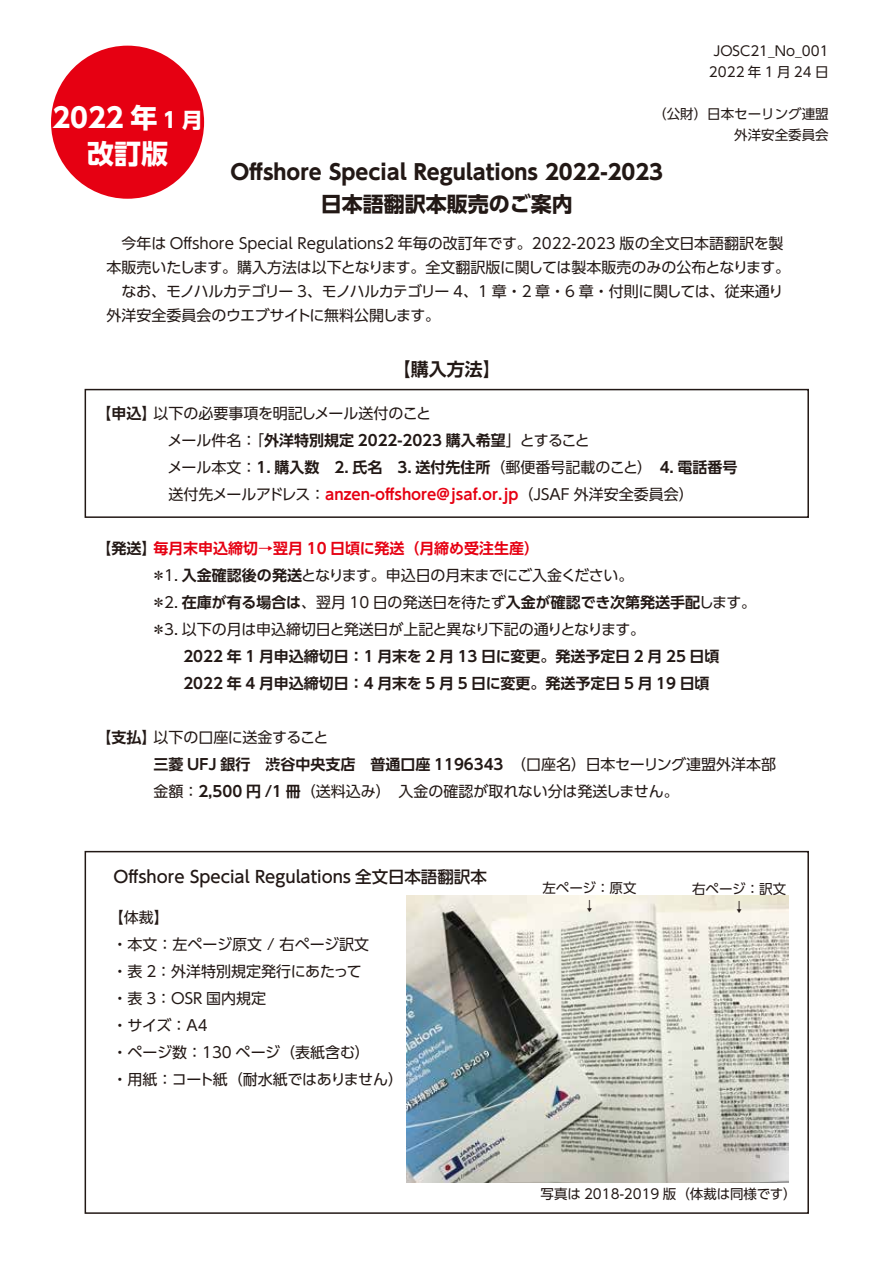
<style>
.page{position:relative;width:893px;height:1263px;background:#fff}
.page>*{position:absolute;margin:0;border:0;box-sizing:border-box;transform-origin:0 0}
.t1{font:700 27px/36px "UD Shin Go Pro";color:#fff;text-align:center}
.t2{font:700 21px/31.5px "UD Shin Go Pro";color:#221815;text-align:center}
.t3{font:700 18px "UD Shin Go Pro De";color:#221815}
.t4{font:500 16.5px "UD Shin Go Pro";color:#221815}
.t5{font:15px/27px "UD Shin Go Pro";color:#221815}
.t6{font:700 15px/27px "UD Shin Go Pro De";color:#221815}
.t7{font:15px/27px "UD Shin Go Pro";letter-spacing:-.02em;color:#221815}
.t8{font:700 15px "UD Shin Go Pro De";color:#e60012}
.t9{font:13.5px/18px "UD Shin Go Pro";color:#221815;text-align:center}
.s1{font-size:21px}
.s2{font-family:"UD Shin Go Pro"}
.s3{font-family:"UD Shin Go Pro";font-weight:400}
.s4{font-family:"UD Shin Go Pro De";font-weight:700;color:#e60012}
.s5{font-family:"UD Shin Go Pro De";font-weight:700}
.s6{font-family:"UD Shin Go Pro";font-weight:500}
</style>
<div class="page">
<img style="left:406px;top:896px;width:383px;height:287px">
<div style="left:51px;top:46px;width:153px;height:153px;background:#e60012;border-radius:50%"></div>
<div style="left:85px;top:389px;width:724px;height:129px;border:2px solid #221815"></div>
<div style="left:85px;top:851px;width:724px;height:363px;border:2px solid #221815"></div>
<h1 class="t1" style="left:52px;top:99px;width:152px">2022 年 <span class="s1">1月</span>改訂版</h1>
<p class="t9" style="left:709px;top:40px;width:121px;line-height:21px">JOSC21_No_001<br>2022年1月24日</p>
<p class="t9" style="left:653px;top:103px;width:177px;line-height:21px;text-align:right">（公財）日本セーリング連盟外洋安全委員会</p>
<h2 class="t2" style="left:230px;top:156px;width:434px">Offshore Special Regulations 2022-2023日本語翻訳本販売のご案内</h2>
<p class="t5" style="left:107px;top:231px;width:685px;line-height:24px">　今年は Offshore Special Regulations2 年毎の改訂年です。2022-2023 版の全文日本語翻訳を製本販売いたします。購入方法は以下となります。全文翻訳版に関しては製本販売のみの公布となります。　なお、モノハルカテゴリー 3、モノハルカテゴリー 4、1 章・2 章・6 章・付則に関しては、従来通り外洋安全委員会のウエブサイトに無料公開します。</p>
<p class="t3" style="left:393px;top:354px;width:109px"><span class="s2">【</span>購入方法】</p>
<p class="t6" style="left:97px;top:399px;width:61px">【申込】</p>
<p class="t5" style="left:153px;top:399px;width:279px">以下の必要事項を明記しメール送付のこと</p>
<p class="t6" style="left:153px;top:426px;width:586px"><span class="s3">　メール件名：「</span>外洋特別規定 2022-2023 購入希望<span class="s3">」とすること<br>　メール本文：</span>1. 購入数　2. 氏名　3. 送付先住所<span class="s3">（郵便番号記載のこと）　</span>4. 電話番号</p>
<p class="t5" style="left:153px;top:480px;width:542px">　送付先メールアドレス：<span class="s4">anzen-offshore@jsaf.or.jp</span>（JSAF 外洋安全委員会）</p>
<p class="t8" style="left:153px;top:536px;width:387px">毎月末申込締切→翌月 10 日頃に発送（月締め受注生産）</p>
<p class="t7" style="left:151px;top:561px;width:606px">＊1. <span class="s5">入金確認後の発送</span>となります。申込日の月末までにご入金ください。<br>＊2. <span class="s5">在庫が有る場合は</span>、翌月 10 日の発送日を待たず<span class="s5">入金が確認でき次第発送手配</span>します。＊3. 以下の月は申込締切日と発送日が上記と異なり下記の通りとなります。</p>
<p class="t6" style="left:153px;top:642px;width:568px"><span class="s6">　　</span>2022 年 1 月申込締切日：1 月末を 2 月 13 日に変更。発送予定日 2 月 25 日頃　　2022 年 4 月申込締切日：4 月末を 5 月 5 日に変更。発送予定日 5 月 19 日頃</p>
<p class="t5" style="left:153px;top:723px;width:177px">以下の口座に送金すること</p>
<p class="t6" style="left:153px;top:750px;width:624px">三菱 UFJ 銀行　渋谷中央支店　普通口座 1196343<span class="s3">　（口座名）日本セーリング連盟外洋本部</span></p>
<p class="t5" style="left:153px;top:777px;width:527px">金額：<span class="s5">2,500 円 /1 冊</span>（送料込み）　入金の確認が取れない分は発送しません。</p>
<p class="t6" style="left:97px;top:534px;width:61px">【発送】</p>
<p class="t6" style="left:97px;top:723px;width:61px">【支払】</p>
<p class="t4" style="left:113px;top:864px;width:375px">Offshore Special Regulations 全文日本語翻訳本</p>
<p class="t5" style="left:109px;top:903px;width:296px">【体裁】<br>・本文：左ページ原文 / 右ページ訳文<br>・表 2：外洋特別規定発行にあたって<br>・表 3：OSR 国内規定<br>・サイズ：A4<br>・ページ数：130 ページ（表紙含む）<br>・用紙：コート紙（耐水紙ではありません）</p>
<p class="t9" style="left:542px;top:878px;width:96px">左ページ：原文↓</p>
<p class="t9" style="left:692px;top:879px;width:96px">右ページ：訳文↓</p>
<p class="t9" style="left:541px;top:1184px;width:258px">写真は 2018-2019 版（体裁は同様です）</p>
</div>
